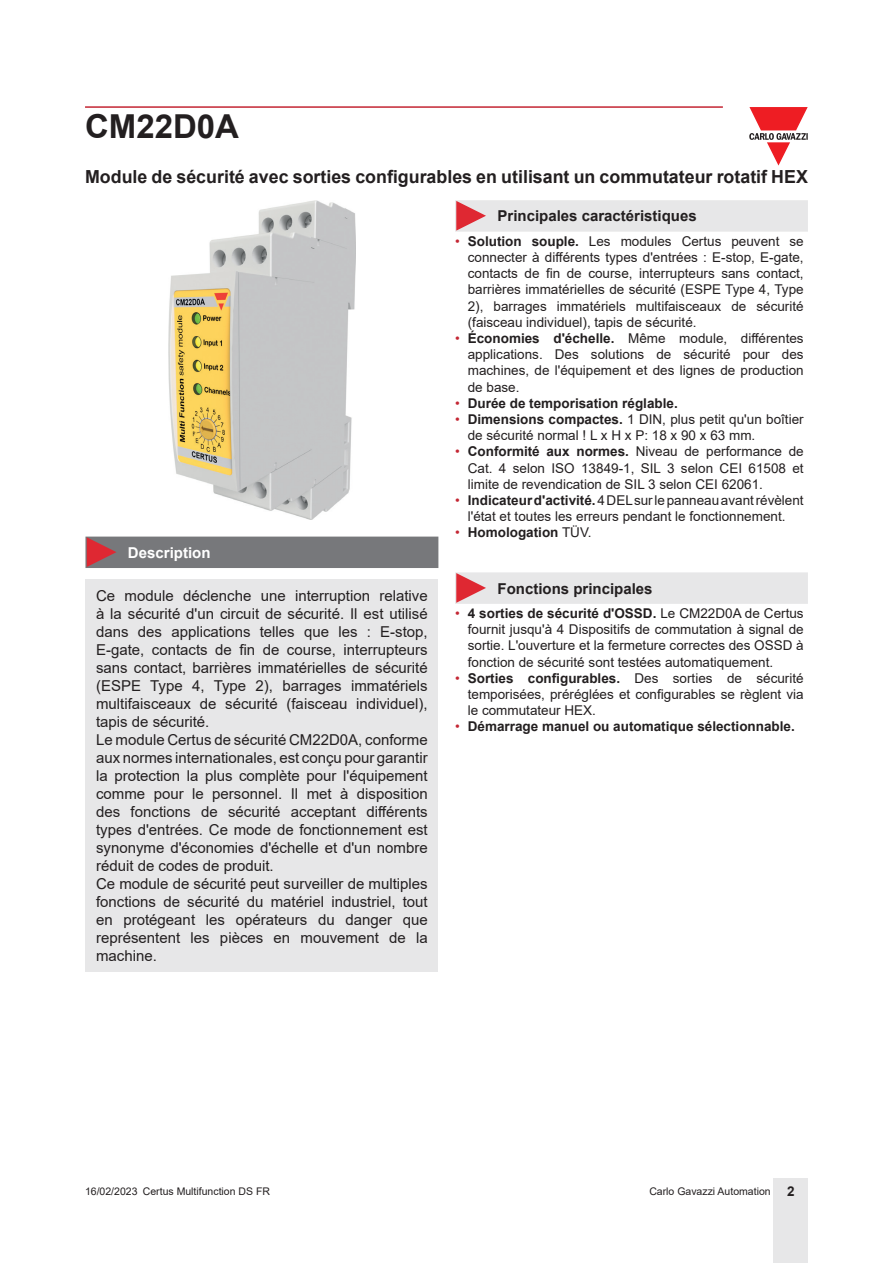
<style>
.page{position:relative;width:893px;height:1263px;background:#fff}
.page>*{position:absolute;margin:0;border:0;box-sizing:border-box;transform-origin:0 0}
.t1{font:700 33px "Arial";color:#231f20}
.Titolo02{font:700 18px "Arial";color:#231f20}
.Testo{font:15px/18px "Arial";color:#231f20;text-align:justify}
.Titolo03{font:700 15px "Arial";color:#231f20}
.Titolo04{font:700 15px "Arial";color:#fff}
.t2{font:13.5px/16.2px "Arial";color:#231f20;text-align:justify}
.t3{font:700 13.5px "Arial";color:#231f20}
.t4{font:10.5px "Arial";color:#231f20}
.s1{color:#c42633}
.s2{font-weight:700}
.s3{font-weight:400;color:#c42633}
.s4{font-weight:400}
.s5{font-weight:700;font-size:13.5px}
</style>
<div class="page">
<hr style="left:85px;top:106px;width:638px;height:2px;background:#c42633">
<div style="left:774px;top:1178px;width:34px;height:85px;background:#e7e7e8"></div>
<svg style="left:749px;top:107px;width:59px;height:59px"></svg>
<div style="left:85px;top:580px;width:353px;height:392px;background:#e7e7e8"></div>
<img style="left:168px;top:201px;width:188px;height:319px">
<div style="left:85px;top:537px;width:353px;height:31px;background:#77787b"></div>
<div style="left:455px;top:200px;width:353px;height:32px;background:#e7e7e8"></div>
<svg style="left:455px;top:572px;width:353px;height:32px;background:#e7dfe1"></svg>
<h1 class="t1" style="left:85px;top:103px;width:156px">CM22D0A</h1>
<p class="Titolo02" style="left:85px;top:164px;width:724px">Module de sécurité avec sorties configurables en utilisant un commutateur rotatif HEX</p>
<p class="Titolo04" style="left:128px;top:542px;width:84px">Description</p>
<p class="Testo" style="left:96px;top:587px;width:333px">Ce module déclenche une interruption relative à la sécurité d'un circuit de sécurité. Il est utilisé dans des applications telles que les : E-stop, E-gate, contacts de fin de course, interrupteurs sans contact, barrières immatérielles de sécurité (ESPE Type 4, Type 2), barrages immatériels multifaisceaux de sécurité (faisceau individuel), tapis de sécurité.</p>
<p class="Testo" style="left:96px;top:731px;width:333px">Le module Certus de sécurité CM22D0A, conforme aux normes internationales, est conçu pour garantir la protection la plus complète pour l'équipement comme pour le personnel. Il met à disposition des fonctions de sécurité acceptant différents types d'entrées. Ce mode de fonctionnement est synonyme d'économies d'échelle et d'un nombre réduit de codes de produit.</p>
<p class="Testo" style="left:96px;top:875px;width:333px">Ce module de sécurité peut surveiller de multiples fonctions de sécurité du matériel industriel, tout en protégeant les opérateurs du danger que représentent les pièces en mouvement de la machine.</p>
<p class="Titolo03" style="left:497px;top:206px;width:201px">Principales caractéristiques</p>
<p class="t2" style="left:468px;top:233px;width:337px;text-indent:-13px"><span class="s1">•</span> <span class="s2">Solution souple.</span> Les modules Certus peuvent se connecter à différents types d'entrées : E-stop, E-gate, contacts de fin de course, interrupteurs sans contact, barrières immatérielles de sécurité (ESPE Type 4, Type 2), barrages immatériels multifaisceaux de sécurité (faisceau individuel), tapis de sécurité.</p>
<p class="t2" style="left:468px;top:330px;width:337px;text-indent:-13px"><span class="s1">•</span> <span class="s2">Économies d'échelle.</span> Même module, différentes applications. Des solutions de sécurité pour des machines, de l'équipement et des lignes de production de base.</p>
<p class="t3" style="left:455px;top:393px;width:224px"><span class="s3">•</span> Durée de temporisation réglable.</p>
<p class="t2" style="left:468px;top:411px;width:337px;text-indent:-13px"><span class="s1">•</span> <span class="s2">Dimensions compactes.</span> 1 DIN, plus petit qu'un boîtier de sécurité normal ! L x H x P: 18 x 90 x 63 mm.</p>
<p class="t2" style="left:468px;top:443px;width:337px;text-indent:-13px"><span class="s1">•</span> <span class="s2">Conformité aux normes.</span> Niveau de performance de Cat. 4 selon ISO 13849-1, SIL 3 selon CEI 61508 et limite de revendication de SIL 3 selon CEI 62061.</p>
<p class="t2" style="left:455px;top:492px;width:350px;text-align:center"><span class="s1">•</span> <span class="s2">Indicateur d'activité.</span> 4 DEL sur le panneau avant révèlent l'état et toutes les erreurs pendant le fonctionnement.</p>
<p class="t3" style="left:455px;top:523px;width:138px"><span class="s3">•</span> Homologation <span class="s4">TÜV.</span></p>
<p class="Titolo03" style="left:497px;top:578px;width:157px">Fonctions principales</p>
<p class="t2" style="left:468px;top:605px;width:337px;text-indent:-13px"><span class="s1">•</span> <span class="s2">4 sorties de sécurité d'OSSD.</span> Le CM22D0A de Certus fournit jusqu'à 4 Dispositifs de commutation à signal de sortie. L'ouverture et la fermeture correctes des OSSD à fonction de sécurité sont testées automatiquement.</p>
<p class="t2" style="left:468px;top:670px;width:337px;text-indent:-13px"><span class="s1">•</span> <span class="s2">Sorties configurables.</span> Des sorties de sécurité temporisées, préréglées et configurables se règlent via le commutateur HEX.</p>
<p class="t3" style="left:455px;top:717px;width:341px"><span class="s3">•</span> Démarrage manuel ou automatique sélectionnable.</p>
<p class="t4" style="left:85px;top:1183px;width:187px">16/02/2023 Certus Multifunction DS FR</p>
<p class="t4" style="left:649px;top:1183px;width:147px">Carlo Gavazzi Automation <span class="s5">2</span></p>
</div>
